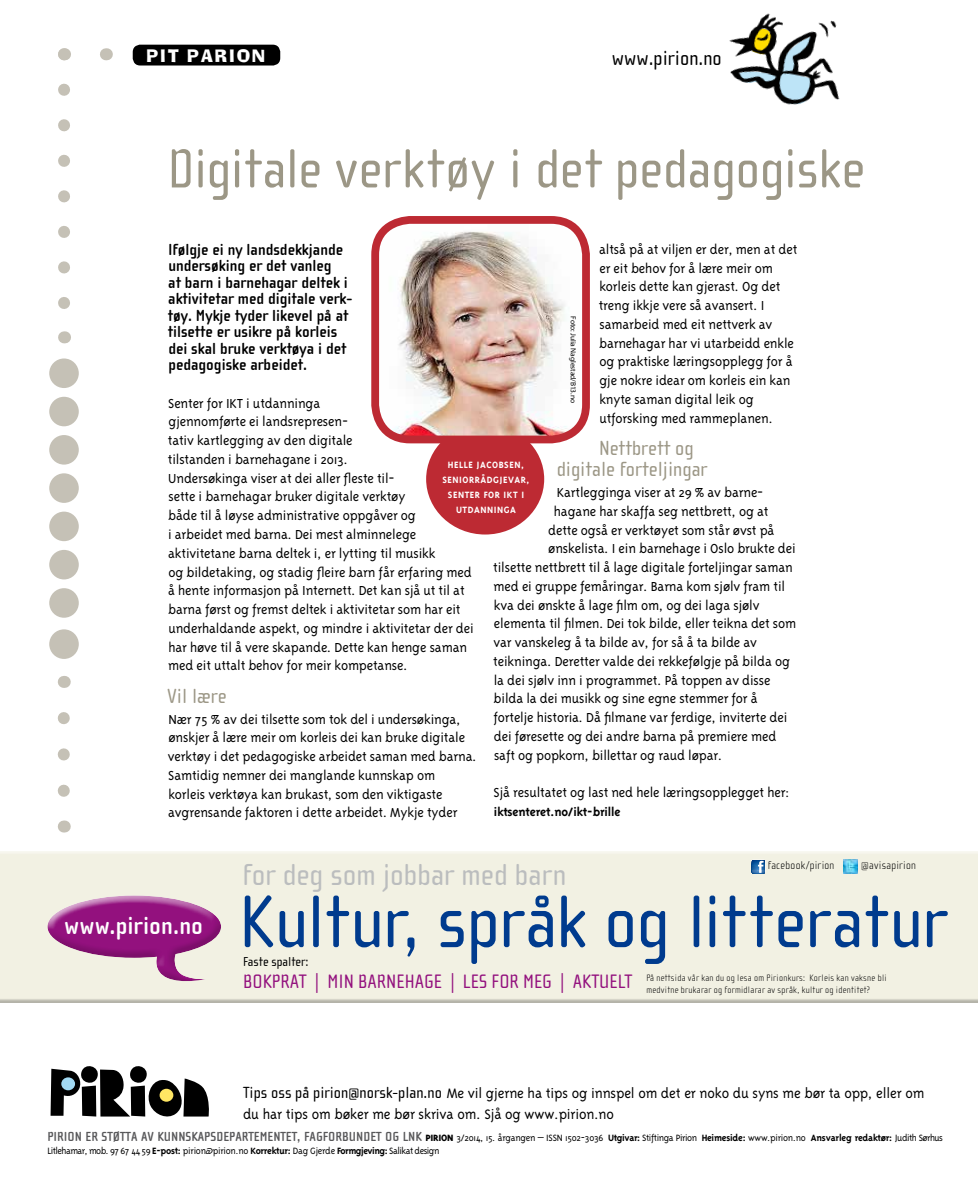
<style>
.page{position:relative;width:978px;height:1191px;background:#fff}
.page>*{position:absolute;margin:0;border:0;box-sizing:border-box;transform-origin:0 0}
.t1{font:78.3px "FF Cutout";letter-spacing:-.01em;color:#000}
.t2{font:76.35px "Cholla Sans";letter-spacing:-.005em;color:#003b8e}
.t3{font:56.55px "Cholla Sans";letter-spacing:-.005em;color:#9c9786}
.t4{font:31.05px "Cholla Sans";color:#bbbdbe}
.t5{font:700 25.35px "Cholla Sans";color:#fff}
.t6{font:21px/21px "Cholla Sans";color:#9c9786}
.t7{font:21px "Cholla Sans";color:#000}
.t8{font:19.95px "Cholla Sans";color:#93117e}
.t9{font:19.5px "Ad Lib ICG";letter-spacing:.1em;color:#fff}
.t10{font:700 16.5px/16.5px "Cholla Sans";color:#000}
.t11{font:300 15.75px/21px "Triplex";letter-spacing:-.01em;color:#000}
.t12{font:300 15px/18.8px "Triplex";letter-spacing:-.01em;color:#000}
.t13{font:700 13.5px "Triplex";letter-spacing:-.01em;color:#000}
.t14{font:13.35px "Cholla Sans";color:#000}
.t15{font:100 11.55px "Cholla Sans";letter-spacing:.025em;color:#000}
.t16{font:300 10.5px/13.5px "Triplex";letter-spacing:-.04em;color:#000}
.t17{font:700 10.5px/15px "Triplex";letter-spacing:.05em;color:#fff;text-align:center}
.t18{font:100 9.6px/11.6px "Cholla Sans";letter-spacing:.03em;color:#000}
.t19{font:7.5px "Myriad Pro";letter-spacing:-.01em;color:#000}
.s1{font-family:"Cholla Sans";font-weight:400;font-size:16.5px}
.s2{font-family:"Cholla Sans";font-weight:700;font-size:13.5px;color:#58585a}
.s3{font-weight:800}
.s4{font-weight:700}
</style>
<div class="page">
<div style="left:0;top:850px;width:978px;height:153px;background:#f2f1e3"></div>
<div style="left:61px;top:1077px;width:14px;height:13px;background:#a2daf4;border-radius:50%"></div>
<div style="left:160px;top:1088px;width:13px;height:13px;background:#ffe663;border-radius:50%"></div>
<div style="left:133px;top:45px;width:147px;height:20px;background:#000;border-radius:8px"></div>
<svg style="left:58px;top:90px;width:12px;height:219px"></svg>
<svg style="left:106px;top:48px;width:1px;height:12px"></svg>
<svg style="left:64px;top:48px;width:7px;height:12px"></svg>
<svg style="left:64px;top:331px;width:1px;height:12px"></svg>
<div style="left:49px;top:629px;width:30px;height:30px;background:#c5c1b6;border-radius:50%"></div>
<div style="left:49px;top:588px;width:30px;height:30px;background:#c5c1b6;border-radius:50%"></div>
<div style="left:49px;top:550px;width:30px;height:29px;background:#c5c1b6;border-radius:50%"></div>
<div style="left:49px;top:511px;width:30px;height:30px;background:#c5c1b6;border-radius:50%"></div>
<div style="left:49px;top:473px;width:30px;height:30px;background:#c5c1b6;border-radius:50%"></div>
<div style="left:49px;top:435px;width:30px;height:29px;background:#c5c1b6;border-radius:50%"></div>
<div style="left:49px;top:397px;width:30px;height:29px;background:#c5c1b6;border-radius:50%"></div>
<div style="left:49px;top:358px;width:30px;height:30px;background:#c5c1b6;border-radius:50%"></div>
<svg style="left:58px;top:718px;width:12px;height:79px"></svg>
<svg style="left:64px;top:676px;width:1px;height:12px"></svg>
<svg style="left:64px;top:820px;width:1px;height:12px"></svg>
<div style="left:46px;top:893px;width:177px;height:86px;background:#fff;opacity:.75"></div>
<div style="left:46px;top:915px;width:177px;height:67px;background:#000;opacity:.15"></div>
<svg style="left:752px;top:860px;width:13px;height:13px"></svg>
<img style="left:844px;top:859px;width:14px;height:14px">
<div style="left:426px;top:423px;width:118px;height:111px;background:#bd2a33;border-radius:50%"></div>
<img style="left:729px;top:13px;width:111px;height:92px">
<img style="left:380px;top:225px;width:201px;height:209px">
<div style="left:371px;top:216px;width:219px;height:227px;border:8px solid #bd2a33;border-radius:35px"></div>
<h3 class="t9" style="left:147px;top:44px;width:120px">PIT PARION</h3>
<h3 class="t7" style="left:612px;top:46px;width:111px">www.pirion.no</h3>
<h3 class="t3" style="left:168px;top:138px;width:699px">Digitale verktøy i det pedagogiske</h3>
<p class="t12" style="left:599px;top:240px;width:200px">altså på at viljen er der, men at det er eit behov for å lære meir om korleis dette kan gjerast. Og det treng ikkje vere så avansert. I samarbeid med eit nettverk av barnehagar har vi utarbeidd enkle og praktiske læringsopplegg for å gje nokre idear om korleis ein kan knyte saman digital leik og utforsking med rammeplanen.</p>
<h3 class="t6" style="left:557px;top:438px;width:152px;text-indent:42px">Nettbrett og digitale forteljingar</h3>
<p class="t12" style="left:557px;top:483px;width:208px">Kartlegginga viser at 29 % av barne-</p>
<p class="t12" style="left:554px;top:501px;width:216px">hagane har skaffa seg nettbrett, og at</p>
<p class="t12" style="left:548px;top:520px;width:228px">dette også er verktøyet som står øvst på</p>
<p class="t12" style="left:548px;top:539px;width:249px">ønskelista. I ein barnehage i Oslo brukte dei</p>
<p class="t12" style="left:493px;top:558px;width:301px">tilsette nettbrett til å lage digitale forteljingar saman</p>
<p class="t12" style="left:494px;top:576px;width:293px">med ei gruppe femåringar. Barna kom sjølv fram til</p>
<p class="t12" style="left:494px;top:595px;width:267px">kva dei ønskte å lage film om, og dei laga sjølv</p>
<p class="t12" style="left:494px;top:614px;width:304px">elementa til filmen. Dei tok bilde, eller teikna det som</p>
<p class="t12" style="left:493px;top:633px;width:265px">var vanskeleg å ta bilde av, for så å ta bilde av</p>
<p class="t12" style="left:493px;top:651px;width:298px">teikninga. Deretter valde dei rekkefølgje på bilda og</p>
<p class="t12" style="left:494px;top:670px;width:278px">la dei sjølv inn i programmet. På toppen av disse</p>
<p class="t12" style="left:494px;top:689px;width:266px">bilda la dei musikk og sine egne stemmer for å</p>
<p class="t12" style="left:494px;top:708px;width:295px">fortelje historia. Då filmane var ferdige, inviterte dei</p>
<p class="t12" style="left:494px;top:726px;width:284px">dei føresette og dei andre barna på premiere med</p>
<p class="t12" style="left:494px;top:745px;width:230px">saft og popkorn, billettar og raud løpar.</p>
<p class="t12" style="left:494px;top:783px;width:297px">Sjå resultatet og last ned hele læringsopplegget her:</p>
<p class="t13" style="left:494px;top:804px;width:128px">iktsenteret.no/ikt-brille</p>
<p class="t10" style="left:168px;top:241px;width:186px">Ifølgje ei ny landsdekkjande undersøking er det vanleg<br>at barn i barnehagar deltek i aktivitetar med digitale verk&shy;tøy. Mykje tyder likevel på at tilsette er usikre på korleis dei skal bruke verktøya i det pedagogiske arbeidet.</p>
<p class="t12" style="left:168px;top:393px;width:307px">Senter for IKT i utdanninga<br>gjennomførte ei landsrepresen-<br>tativ kartlegging av den digitale<br>tilstanden i barnehagane i 2013.<br>Undersøkinga viser at dei aller fleste til-<br>sette i barnehagar bruker digitale verktøy<br>både til å løyse administrative oppgåver og<br>i arbeidet med barna. Dei mest alminnelege aktivitetane barna deltek i, er lytting til musikk<br>og bildetaking, og stadig fleire barn får erfaring med å hente informasjon på Internett. Det kan sjå ut til at barna først og fremst deltek i aktivitetar som har eit underhaldande aspekt, og mindre i aktivitetar der dei har høve til å vere skapande. Dette kan henge saman med eit uttalt behov for meir kompetanse.</p>
<h3 class="t6" style="left:167px;top:685px;width:61px">Vil lære</h3>
<p class="t12" style="left:168px;top:709px;width:310px">Nær 75 % av dei tilsette som tok del i undersøkinga, ønskjer å lære meir om korleis dei kan bruke digitale verktøy i det pedagogiske arbeidet saman med barna.<br>Samtidig nemner dei manglande kunnskap om<br>korleis verktøya kan brukast, som den viktigaste avgrensande faktoren i dette arbeidet. Mykje tyder</p>
<p class="t19" style="left:578px;top:316px;width:88px;rotate:90deg">Foto: Julia Naglestad/B13.no</p>
<p class="t17" style="left:442px;top:457px;width:89px">Helle Jacobsen, -Seniorrådgjevar,<br>Senter for IKT i utdanninga</p>
<h3 class="t5" style="left:65px;top:911px;width:140px">www.pirion.no</h3>
<h3 class="t4" style="left:242px;top:857px;width:326px">for deg som jobbar med barn</h3>
<p class="t15" style="left:768px;top:858px;width:68px">facebook/pirion</p>
<p class="t15" style="left:861px;top:858px;width:57px">@avisapirion</p>
<h2 class="t2" style="left:239px;top:880px;width:710px">Kultur, språk og litteratur</h2>
<p class="t18" style="left:646px;top:972px;width:242px">På nettsida vår kan du og lesa om Pirionkurs: Korleis kan vaksne bli medvitne brukarar og formidlarar av språk, kultur og identitet?</p>
<p class="t14" style="left:243px;top:954px;width:67px">Faste spalter:</p>
<h3 class="t8" style="left:243px;top:970px;width:383px">Bokprat | Min barnehage | Les for meg | aktuelt</h3>
<h1 class="t1" style="left:51px;top:1054px;width:163px">PiRion</h1>
<p class="t11" style="left:243px;top:1083px;width:683px"><span class="s1">Tips oss på pirion@norsk-plan.no</span> Me vil gjerne ha tips og innspel om det er noko du syns me bør ta opp, eller om du har tips om bøker me bør skriva om. Sjå og www.pirion.no</p>
<p class="t16" style="left:47px;top:1130px;width:897px"><span class="s2">Pi ri on er støtta av Kunnskapsdepartem entet, Fagforbundet og LN K</span> <span class="s3">PIRION</span> 3/2014, 15. årgangen – ISSN 1502-3036 <span class="s4">Utgivar:</span> Stiftinga Pirion <span class="s4">Heimeside:</span> www.pirion.no <span class="s4">Ansvarleg redaktør:</span> Judith Sørhus<br>Litlehamar, mob. 97 67 44 59 <span class="s4">E-post:</span> pirion@pirion.no <span class="s4">Korrektur:</span> Dag Gjerde <span class="s4">Formgjeving:</span> Salikat design</p>
</div>
